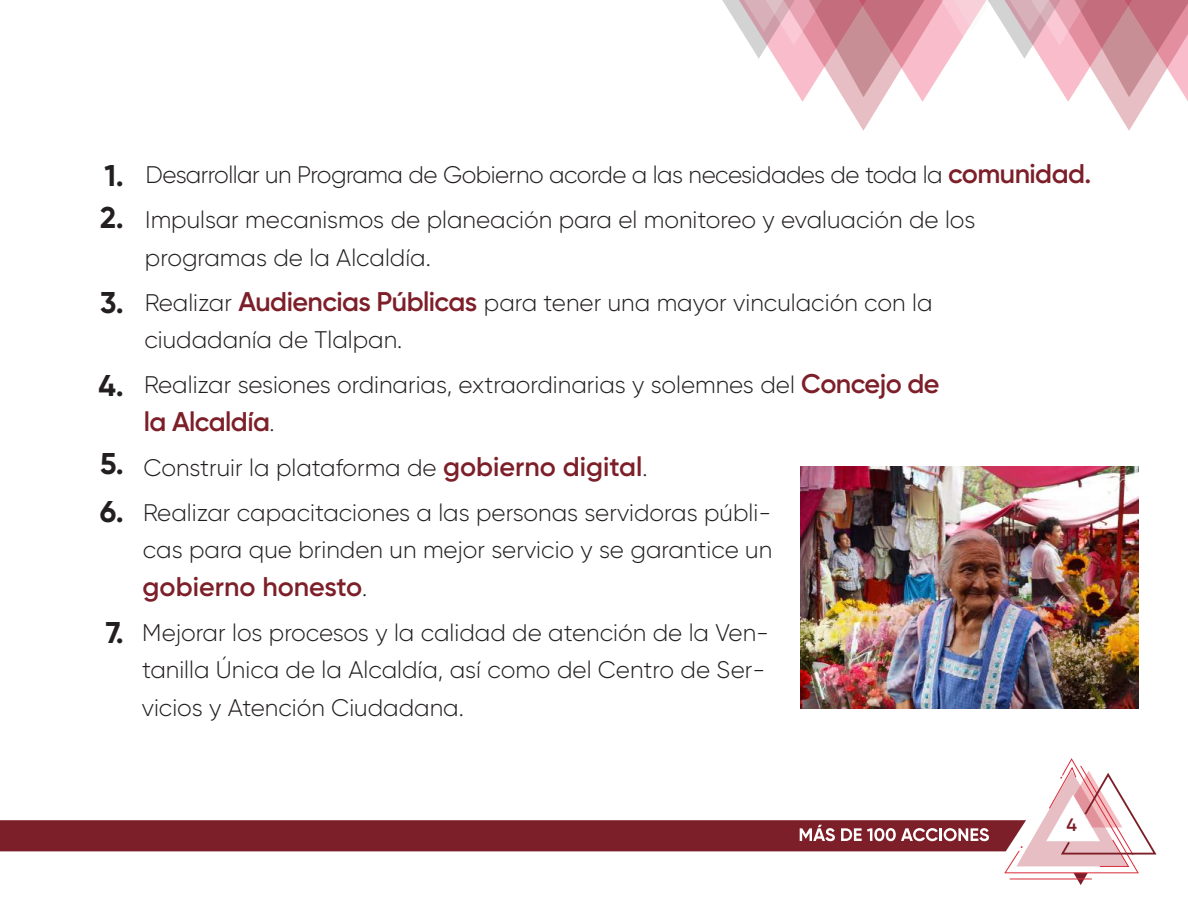
<style>
.page{position:relative;width:1188px;height:918px;background:#fff}
.page>*{position:absolute;margin:0;border:0;box-sizing:border-box;transform-origin:0 0}
.t1{font:700 30px/42px "Gilroy";color:#231f20}
.t2{font:600 27px "Gilroy";color:#7d1f29}
.t3{font:600 27px "Gilroy";letter-spacing:-.02em;color:#7d1f29}
.t4{font:300 24px/45px "Gilroy";color:#231f20}
.t5{font:300 24px/45px "Gilroy";letter-spacing:-.02em;color:#231f20}
.t6{font:600 18px "Gilroy";color:#7d1f29}
.s1{font-weight:600;font-size:27px;color:#7d1f29}
.s2{font-weight:300;font-size:24px;color:#231f20}
</style>
<div class="page">
<svg style="left:722px;top:0;width:466px;height:131px"></svg>
<img style="left:801px;top:466px;width:337px;height:243px">
<svg style="left:0;top:759px;width:1157px;height:126px"></svg>
<p class="t1" style="left:100px;top:154px;width:25px">1.<br>2.</p>
<p class="t1" style="left:100px;top:281px;width:25px">3.</p>
<p class="t1" style="left:99px;top:364px;width:27px">4.</p>
<p class="t1" style="left:100px;top:439px;width:26px;line-height:48px">5.<br>6.</p>
<p class="t1" style="left:106px;top:611px;width:20px">7.</p>
<p class="t5" style="left:145px;top:152px;width:948px">Desarrollar un Programa de Gobierno acorde a las necesidades de toda la <span class="s1">comunidad.<br></span>Impulsar mecanismos de planeación para el monitoreo y evaluación de los</p>
<p class="t4" style="left:145px;top:235px;width:789px">programas de la Alcaldía.<br>Realizar <span class="s1">Audiencias Públicas</span> para tener una mayor vinculación con la</p>
<p class="t4" style="left:144px;top:317px;width:797px">ciudadanía de Tlalpan.<br>Realizar sesiones ordinarias, extraordinarias y solemnes del <span class="s1">Concejo de</span></p>
<p class="t3" style="left:144px;top:405px;width:132px">la Alcaldía<span class="s2">.</span></p>
<p class="t4" style="left:143px;top:445px;width:630px">Construir la plataforma de <span class="s1">gobierno digital</span>.<br>Realizar capacitaciones a las personas servidoras públi-</p>
<p class="t4" style="left:143px;top:527px;width:631px">cas para que brinden un mejor servicio y se garantice un</p>
<p class="t2" style="left:143px;top:570px;width:226px">gobierno honesto<span class="s2">.</span></p>
<p class="t4" style="left:142px;top:614px;width:629px;line-height:37.5px">Mejorar los procesos y la calidad de atención de la Ven&shy;tanilla Única de la Alcaldía, así como del Centro de Ser&shy;vicios y Atención Ciudadana.</p>
<p class="t6" style="left:1066px;top:813px;width:12px">4</p>
</div>
